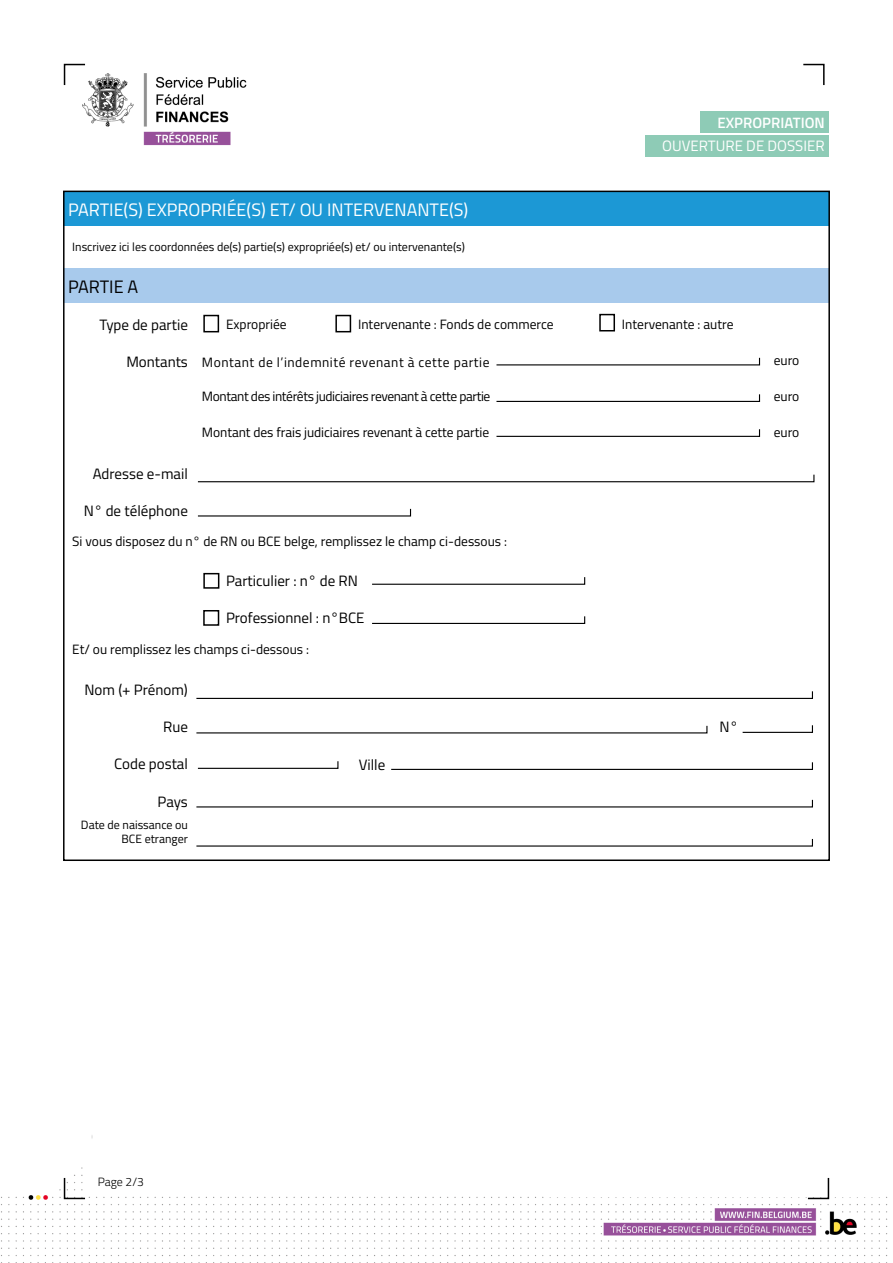
<style>
.page{position:relative;width:893px;height:1263px;background:#fff}
.page>*{position:absolute;margin:0;border:0;box-sizing:border-box;transform-origin:0 0}
.t1{font:18px "Titillium";color:#fff}
.t2{font:18px "Titillium";color:#000}
.t3{font:15px "Titillium";color:#000}
.t4{font:15px "Titillium";color:#fff}
.t5{font:600 15px "Titillium";color:#fff}
.t6{font:13.5px "Titillium";color:#000}
.t7{font:13.5px "Titillium";letter-spacing:-.03em;color:#000}
.t8{font:13.5px "Titillium";letter-spacing:.04em;color:#000}
.t9{font:12px "Titillium";color:#000}
.t10{font:300 12px "Titillium";color:#000}
</style>
<div class="page">
<img style="left:1px;top:73px;width:887px;height:1183px">
<svg style="left:63px;top:63px;width:24px;height:24px"></svg>
<svg style="left:63px;top:1176px;width:24px;height:24px"></svg>
<svg style="left:806px;top:1176px;width:24px;height:24px"></svg>
<div style="left:645px;top:135px;width:184px;height:21px;background:#8ecbb6"></div>
<div style="left:700px;top:112px;width:129px;height:21px;background:#8ecbb6"></div>
<div style="left:64px;top:269px;width:765px;height:34px;background:#a8caec"></div>
<div style="left:64px;top:191px;width:765px;height:34px;background:#1c98d5"></div>
<svg style="left:197px;top:760px;width:142px;height:9px"></svg>
<svg style="left:390px;top:761px;width:424px;height:9px"></svg>
<svg style="left:741px;top:724px;width:73px;height:9px"></svg>
<svg style="left:195px;top:725px;width:513px;height:9px"></svg>
<svg style="left:195px;top:690px;width:619px;height:9px"></svg>
<svg style="left:195px;top:799px;width:619px;height:9px"></svg>
<svg style="left:195px;top:838px;width:619px;height:9px"></svg>
<svg style="left:371px;top:615px;width:215px;height:9px"></svg>
<svg style="left:371px;top:576px;width:215px;height:9px"></svg>
<svg style="left:197px;top:508px;width:215px;height:9px"></svg>
<svg style="left:197px;top:473px;width:618px;height:10px"></svg>
<svg style="left:495px;top:357px;width:266px;height:9px"></svg>
<svg style="left:495px;top:393px;width:266px;height:9px"></svg>
<svg style="left:495px;top:428px;width:266px;height:9px"></svg>
<div style="left:203px;top:315px;width:16px;height:17px;border:2px solid #000"></div>
<div style="left:335px;top:315px;width:16px;height:17px;border:2px solid #000"></div>
<div style="left:599px;top:314px;width:16px;height:17px;border:2px solid #000"></div>
<div style="left:203px;top:573px;width:16px;height:16px;border:2px solid #000"></div>
<div style="left:203px;top:610px;width:16px;height:16px;border:2px solid #000"></div>
<svg style="left:802px;top:63px;width:23px;height:24px"></svg>
<p class="t1" style="left:68px;top:196px;width:402px">PARTIE(S) EXPROPRIÉE(S) ET/ OU INTERVENANTE(S)</p>
<p class="t9" style="left:72px;top:238px;width:394px">Inscrivez ici les coordonnées de(s) partie(s) expropriée(s) et/ ou intervenante(s)</p>
<p class="t2" style="left:68px;top:273px;width:72px">PARTIE A</p>
<p class="t3" style="left:99px;top:314px;width:90px">Type de partie</p>
<p class="t3" style="left:126px;top:351px;width:63px">Montants</p>
<p class="t3" style="left:93px;top:463px;width:97px">Adresse e-mail</p>
<p class="t3" style="left:84px;top:500px;width:106px">N° de téléphone</p>
<p class="t6" style="left:226px;top:314px;width:62px">Expropriée</p>
<p class="t6" style="left:358px;top:314px;width:197px">Intervenante : Fonds de commerce</p>
<p class="t8" style="left:202px;top:352px;width:289px">Montant de l’indemnité revenant à cette partie</p>
<p class="t7" style="left:202px;top:387px;width:290px">Montant des intérêts judiciaires revenant à cette partie</p>
<p class="t6" style="left:202px;top:422px;width:289px">Montant des frais judiciaires revenant à cette partie</p>
<p class="t6" style="left:72px;top:531px;width:436px">Si vous disposez du n° de RN ou BCE belge, remplissez le champ ci-dessous :</p>
<p class="t3" style="left:226px;top:569px;width:133px">Particulier : n° de RN</p>
<p class="t3" style="left:226px;top:607px;width:140px">Professionnel : n°BCE</p>
<p class="t6" style="left:72px;top:639px;width:238px">Et/ ou remplissez les champs ci-dessous :</p>
<p class="t3" style="left:84px;top:679px;width:105px">Nom (+ Prénom)</p>
<p class="t3" style="left:163px;top:716px;width:26px">Rue</p>
<p class="t3" style="left:114px;top:753px;width:75px">Code postal</p>
<p class="t3" style="left:158px;top:790px;width:32px">Pays</p>
<p class="t9" style="left:81px;top:816px;width:108px">Date de naissance ou</p>
<p class="t9" style="left:121px;top:830px;width:68px">BCE etranger</p>
<p class="t3" style="left:359px;top:754px;width:28px">Ville</p>
<p class="t5" style="left:717px;top:111px;width:109px">EXPROPRIATION</p>
<p class="t4" style="left:662px;top:135px;width:164px">OUVERTURE DE DOSSIER</p>
<p class="t6" style="left:622px;top:314px;width:113px">Intervenante : autre</p>
<p class="t6" style="left:774px;top:351px;width:27px">euro</p>
<p class="t6" style="left:774px;top:387px;width:27px">euro</p>
<p class="t6" style="left:774px;top:422px;width:27px">euro</p>
<p class="t3" style="left:720px;top:715px;width:20px">N°</p>
<p class="t10" style="left:98px;top:1173px;width:48px">Page 2/3</p>
</div>
